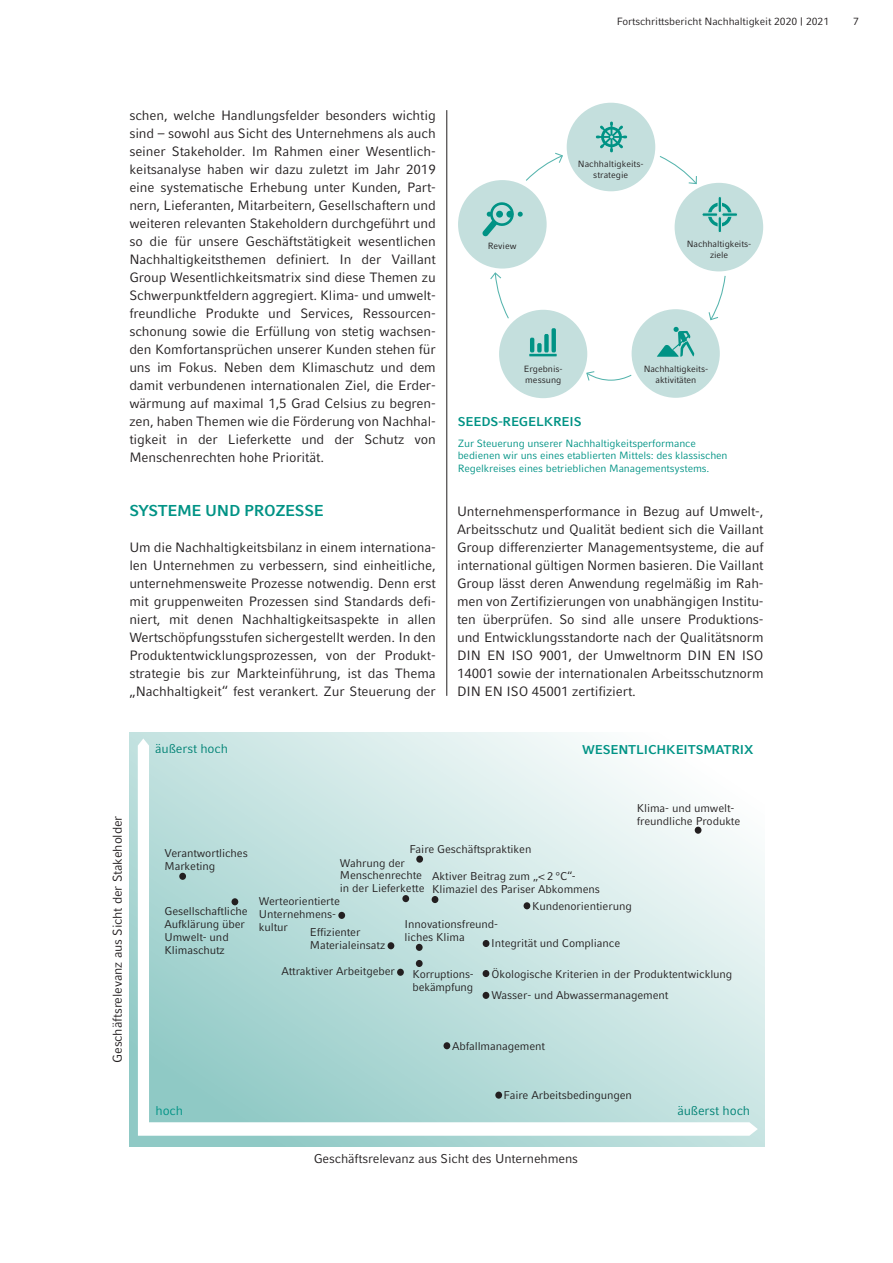
<style>
.page{position:relative;width:893px;height:1263px;background:#fff}
.page>*{position:absolute;margin:0;border:0;box-sizing:border-box;transform-origin:0 0}
.t1{font:700 15.75px "Compatil Fact LT Pro";letter-spacing:-.02em;color:#009385}
.t2{font:13.5px/18px "Compatil Fact LT Pro";letter-spacing:-.01em;color:#231f20;text-align:justify}
.t3{font:12.75px "Compatil Fact LT Pro";letter-spacing:-.01em;color:#231f20}
.t4{font:700 12.75px "Compatil Fact LT Pro";letter-spacing:-.01em;color:#009385}
.t5{font:12.75px "Compatil Fact LT Pro";letter-spacing:-.01em;color:#009385}
.t6{font:11.25px/12.8px "Compatil Fact LT Pro";letter-spacing:-.01em;color:#231f20}
.t7{font:10.5px/12.8px "Compatil Fact LT Pro";letter-spacing:-.01em;color:#009385}
.t8{font:10.5px "Compatil Fact LT Pro";letter-spacing:-.01em;color:#231f20}
.t9{font:9px/10.9px "Compatil Fact LT Pro";letter-spacing:-.01em;color:#231f20;text-align:center}
</style>
<div class="page">
<svg style="left:129px;top:732px;width:635px;height:414px"></svg>
<svg style="left:138px;top:738px;width:620px;height:398px;background:#c9e4e3"></svg>
<div style="left:232px;top:898px;width:6px;height:7px;background:#231f20;border-radius:50%"></div>
<div style="left:179px;top:873px;width:7px;height:7px;background:#231f20;border-radius:50%"></div>
<div style="left:338px;top:912px;width:7px;height:7px;background:#231f20;border-radius:50%"></div>
<div style="left:388px;top:942px;width:6px;height:7px;background:#231f20;border-radius:50%"></div>
<div style="left:397px;top:969px;width:7px;height:7px;background:#231f20;border-radius:50%"></div>
<div style="left:402px;top:895px;width:7px;height:7px;background:#231f20;border-radius:50%"></div>
<div style="left:416px;top:855px;width:7px;height:8px;background:#231f20;border-radius:50%"></div>
<div style="left:524px;top:902px;width:6px;height:7px;background:#231f20;border-radius:50%"></div>
<div style="left:416px;top:960px;width:7px;height:7px;background:#231f20;border-radius:50%"></div>
<div style="left:416px;top:944px;width:7px;height:7px;background:#231f20;border-radius:50%"></div>
<div style="left:483px;top:940px;width:6px;height:7px;background:#231f20;border-radius:50%"></div>
<div style="left:483px;top:970px;width:6px;height:7px;background:#231f20;border-radius:50%"></div>
<div style="left:483px;top:992px;width:6px;height:7px;background:#231f20;border-radius:50%"></div>
<div style="left:443px;top:1042px;width:7px;height:7px;background:#231f20;border-radius:50%"></div>
<div style="left:495px;top:1091px;width:7px;height:8px;background:#231f20;border-radius:50%"></div>
<div style="left:695px;top:827px;width:6px;height:7px;background:#231f20;border-radius:50%"></div>
<div style="left:675px;top:183px;width:88px;height:88px;background:#c4dfdd;border-radius:50%"></div>
<div style="left:632px;top:309px;width:88px;height:89px;background:#c4dfdd;border-radius:50%"></div>
<div style="left:567px;top:103px;width:88px;height:88px;background:#c4dfdd;border-radius:50%"></div>
<div style="left:458px;top:180px;width:89px;height:89px;background:#c4dfdd;border-radius:50%"></div>
<div style="left:499px;top:310px;width:88px;height:88px;background:#c4dfdd;border-radius:50%"></div>
<hr style="left:530px;top:338px;width:4px;height:14px;background:#009385;border-radius:2px">
<div style="left:537px;top:343px;width:5px;height:9px;background:#009385;border-radius:2px"></div>
<div style="left:544px;top:334px;width:5px;height:18px;background:#009385;border-radius:2px"></div>
<div style="left:551px;top:328px;width:5px;height:24px;background:#009385;border-radius:2px"></div>
<hr style="left:529px;top:354px;width:28px;height:2px;background:#009385">
<svg style="left:702px;top:197px;width:35px;height:35px"></svg>
<svg style="left:482px;top:202px;width:41px;height:35px"></svg>
<svg style="left:657px;top:327px;width:37px;height:30px"></svg>
<svg style="left:659px;top:156px;width:38px;height:29px"></svg>
<svg style="left:708px;top:276px;width:18px;height:45px"></svg>
<svg style="left:586px;top:371px;width:46px;height:10px"></svg>
<svg style="left:490px;top:272px;width:19px;height:47px"></svg>
<svg style="left:526px;top:152px;width:37px;height:29px"></svg>
<svg style="left:595px;top:121px;width:33px;height:32px"></svg>
<hr style="left:446px;top:110px;width:1px;height:586px;background:#231f20">
<div style="left:432px;top:896px;width:6px;height:7px;background:#231f20;border-radius:50%"></div>
<p class="t8" style="left:617px;top:15px;width:214px">Fortschrittsbericht Nachhaltigkeit 2020 | 2021</p>
<p class="t8" style="left:853px;top:15px;width:7px">7</p>
<p class="t2" style="left:129px;top:106px;width:308px">schen, welche Handlungsfelder besonders wichtig sind – sowohl aus Sicht des Unternehmens als auch seiner Stakeholder. Im Rahmen einer Wesentlich&shy;keitsanalyse haben wir dazu zuletzt im Jahr 2019 eine systematische Erhebung unter Kunden, Part&shy;nern, Lieferanten, Mitarbeitern, Gesellschaftern und weiteren relevanten Stakeholdern durchgeführt und so die für unsere Geschäftstätigkeit wesentlichen Nachhaltigkeitsthemen definiert. In der Vaillant Group Wesentlichkeitsmatrix sind diese Themen zu Schwerpunktfeldern aggregiert. Klima- und umwelt&shy;freundliche Produkte und Services, Ressourcen&shy;schonung sowie die Erfüllung von stetig wachsen&shy;den Komfortansprüchen unserer Kunden stehen für uns im Fokus. Neben dem Klimaschutz und dem damit verbundenen internationalen Ziel, die Erder&shy;wärmung auf maximal 1,5 Grad Celsius zu begren&shy;zen, haben Themen wie die Förderung von Nachhal&shy;tigkeit in der Lieferkette und der Schutz von Menschenrechten hohe Priorität.</p>
<p class="t1" style="left:129px;top:501px;width:196px">SYSTEME UND PROZESSE</p>
<p class="t2" style="left:129px;top:538px;width:308px">Um die Nachhaltigkeitsbilanz in einem internationa&shy;len Unternehmen zu verbessern, sind einheitliche, unternehmensweite Prozesse notwendig. Denn erst mit gruppenweiten Prozessen sind Standards defi&shy;niert, mit denen Nachhaltigkeitsaspekte in allen Wertschöpfungsstufen sichergestellt werden. In den Produktentwicklungsprozessen, von der Produkt&shy;strategie bis zur Markteinführung, ist das Thema „Nachhaltigkeit“ fest verankert. Zur Steuerung der</p>
<p class="t5" style="left:155px;top:741px;width:74px">äußerst hoch</p>
<p class="t9" style="left:488px;top:240px;width:30px">Review</p>
<p class="t9" style="left:578px;top:158px;width:67px">Nachhaltigkeits&shy;strategie</p>
<p class="t9" style="left:687px;top:238px;width:66px">Nachhaltigkeits&shy;ziele</p>
<p class="t9" style="left:524px;top:363px;width:40px;text-align:left">Ergebnis&shy;messung</p>
<p class="t9" style="left:644px;top:363px;width:66px">Nachhaltigkeits&shy;aktivitäten</p>
<p class="t4" style="left:458px;top:414px;width:125px">SEEDS-REGELKREIS</p>
<p class="t7" style="left:458px;top:436px;width:271px">Zur Steuerung unserer Nachhaltigkeitsperformance bedienen wir uns eines etablierten Mittels: des klassischen<br>Regelkreises eines betrieblichen Managementsystems.</p>
<p class="t2" style="left:457px;top:502px;width:308px">Unternehmensperformance in Bezug auf Umwelt-, Arbeitsschutz und Qualität bedient sich die Vaillant Group differenzierter Managementsysteme, die auf international gültigen Normen basieren. Die Vaillant Group lässt deren Anwendung regelmäßig im Rah&shy;men von Zertifizierungen von unabhängigen Institu&shy;ten überprüfen. So sind alle unsere Produktions&shy;und Entwicklungsstandorte nach der Qualitätsnorm DIN EN ISO 9001, der Umweltnorm DIN EN ISO 14001 sowie der internationalen Arbeitsschutznorm DIN EN ISO 45001 zertifiziert.</p>
<p class="t4" style="left:582px;top:742px;width:173px">WESENTLICHKEITSMATRIX</p>
<p class="t3" style="left:110px;top:1063px;width:249px;rotate:-90deg">Geschäftsrelevanz aus Sicht der Stakeholder</p>
<p class="t6" style="left:165px;top:847px;width:85px">Verantwortliches<br>Marketing</p>
<p class="t6" style="left:165px;top:905px;width:85px">Gesellschaftliche<br>Aufklärung über<br>Umwelt- und<br>Klimaschutz</p>
<p class="t6" style="left:409px;top:842px;width:123px">Faire Geschäftspraktiken</p>
<p class="t6" style="left:340px;top:856px;width:86px">Wahrung der<br>Menschenrechte in der Lieferkette</p>
<p class="t6" style="left:432px;top:870px;width:169px">Aktiver Beitrag zum „&lt; 2 °C“-<br>Klimaziel des Pariser Abkommens</p>
<p class="t6" style="left:637px;top:801px;width:105px">Klima- und umwelt&shy;freundliche Produkte</p>
<p class="t6" style="left:259px;top:895px;width:83px">Werteorientierte<br>Unternehmens&shy;kultur</p>
<p class="t6" style="left:310px;top:926px;width:77px">Effizienter<br>Materialeinsatz</p>
<p class="t6" style="left:281px;top:965px;width:115px">Attraktiver Arbeitgeber</p>
<p class="t6" style="left:532px;top:899px;width:101px">Kundenorientierung</p>
<p class="t6" style="left:405px;top:918px;width:95px">Innovationsfreund&shy;liches Klima</p>
<p class="t6" style="left:491px;top:937px;width:130px">Integrität und Compliance</p>
<p class="t6" style="left:491px;top:964px;width:243px;line-height:20.7px">Ökologische Kriterien in der Produktentwicklung<br>Wasser- und Abwassermanagement</p>
<p class="t6" style="left:413px;top:967px;width:63px">Korruptions&shy;bekämpfung</p>
<p class="t5" style="left:155px;top:1103px;width:29px">hoch</p>
<p class="t6" style="left:452px;top:1040px;width:95px">Abfallmanagement</p>
<p class="t6" style="left:504px;top:1088px;width:130px">Faire Arbeitsbedingungen</p>
<p class="t3" style="left:314px;top:1152px;width:266px">Geschäftsrelevanz aus Sicht des Unternehmens</p>
<p class="t5" style="left:677px;top:1103px;width:74px">äußerst hoch</p>
</div>
